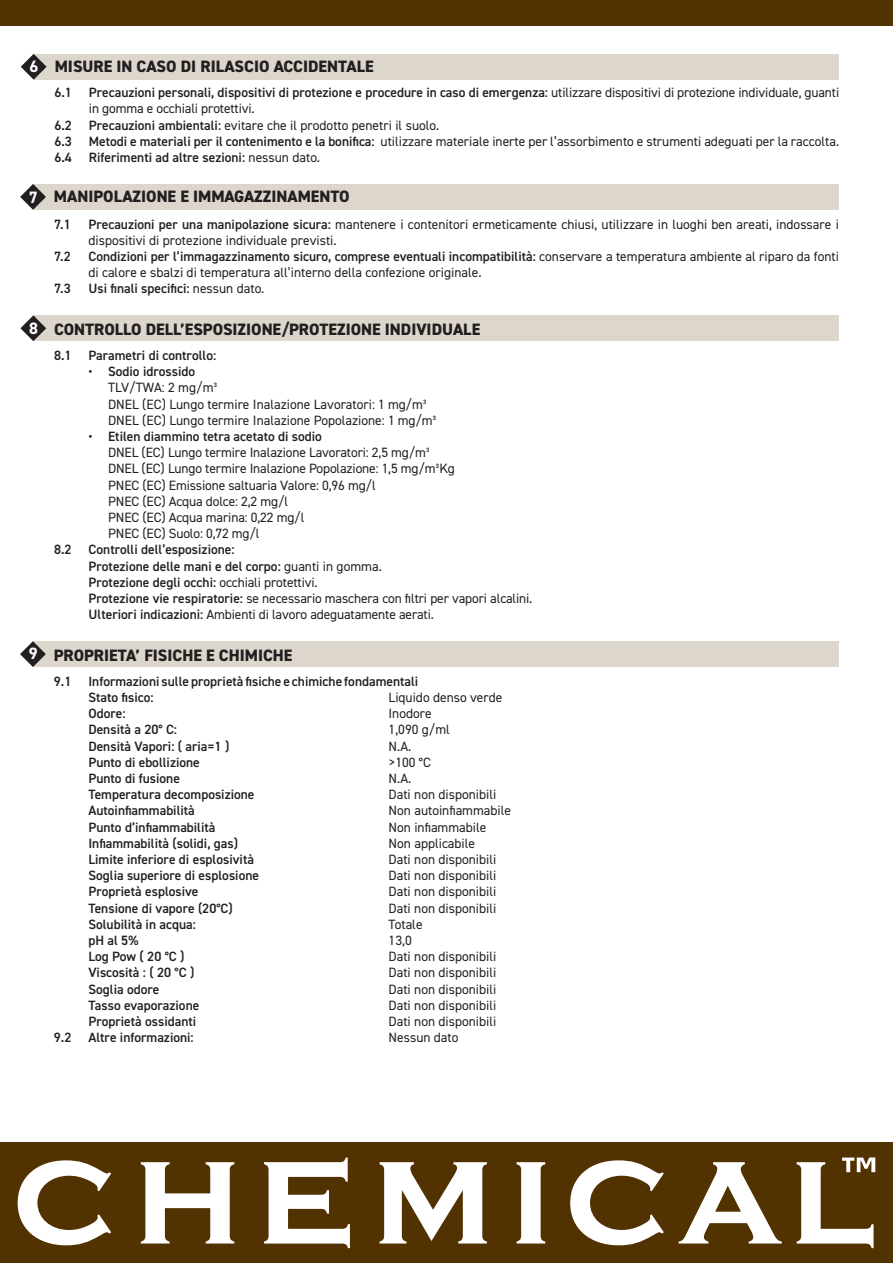
<style>
.page{position:relative;width:893px;height:1263px;background:#fff}
.page>*{position:absolute;margin:0;border:0;box-sizing:border-box;transform-origin:0 0}
.t1{font:800 16.5px "DIN2014";color:#231f20}
.t2{font:700 16.5px "DIN2014";color:#fff}
.t3{font:13.5px/16.2px "DIN2014";color:#231f20}
.t4{font:600 13.5px "DIN2014";color:#231f20}
.s1{font-weight:600}
.s2{font-weight:400}
</style>
<div class="page">
<div style="left:33px;top:184px;width:806px;height:26px;background:#ddd6cd"></div>
<div style="left:33px;top:641px;width:806px;height:26px;background:#ddd6cd"></div>
<div style="left:33px;top:315px;width:806px;height:26px;background:#ddd6cd"></div>
<div style="left:0;top:1143px;width:893px;height:120px;background:#523201"></div>
<svg style="left:873px;top:1157px;width:2px;height:15px"></svg>
<svg style="left:18px;top:1157px;width:855px;height:91px"></svg>
<svg style="left:20px;top:315px;width:26px;height:26px"></svg>
<div style="left:0;top:0;width:893px;height:26px;background:#523201"></div>
<svg style="left:20px;top:641px;width:26px;height:26px"></svg>
<svg style="left:20px;top:184px;width:26px;height:26px"></svg>
<div style="left:34px;top:54px;width:805px;height:26px;background:#ddd6cd"></div>
<svg style="left:21px;top:54px;width:26px;height:26px"></svg>
<p class="t2" style="left:29px;top:55px;width:10px">6</p>
<p class="t1" style="left:55px;top:55px;width:320px">MISURE IN CASO DI RILASCIO ACCIDENTALE</p>
<p class="t4" style="left:54px;top:84px;width:19px">6.1</p>
<p class="t3" style="left:89px;top:84px;width:752px"><span class="s1">Precauzioni personali, dispositivi di protezione e procedure in caso di emergenza:</span> utilizzare dispositivi di protezione individuale, guanti in gomma e occhiali protettivi.</p>
<p class="t4" style="left:54px;top:116px;width:19px">6.2</p>
<p class="t3" style="left:89px;top:117px;width:352px"><span class="s1">Precauzioni ambientali:</span> evitare che il prodotto penetri il suolo.</p>
<p class="t4" style="left:54px;top:132px;width:19px">6.3</p>
<p class="t3" style="left:89px;top:133px;width:752px"><span class="s1">Metodi e materiali per il contenimento e la bonifica:</span> utilizzare materiale inerte per l’assorbimento e strumenti adeguati per la raccolta.</p>
<p class="t4" style="left:54px;top:148px;width:19px">6.4</p>
<p class="t4" style="left:89px;top:148px;width:233px">Riferimenti ad altre sezioni: <span class="s2">nessun dato.</span></p>
<p class="t2" style="left:29px;top:187px;width:10px">7</p>
<p class="t1" style="left:54px;top:185px;width:297px">MANIPOLAZIONE E IMMAGAZZINAMENTO</p>
<p class="t4" style="left:54px;top:215px;width:18px">7.1</p>
<p class="t3" style="left:89px;top:216px;width:752px"><span class="s1">Precauzioni per una manipolazione sicura:</span> mantenere i contenitori ermeticamente chiusi, utilizzare in luoghi ben areati, indossare i dispositivi di protezione individuale previsti.</p>
<p class="t4" style="left:54px;top:247px;width:18px">7.2</p>
<p class="t3" style="left:89px;top:248px;width:752px"><span class="s1">Condizioni per l’immagazzinamento sicuro, comprese eventuali incompatibilità:</span> conservare a temperatura ambiente al riparo da fonti di calore e sbalzi di temperatura all’interno della confezione originale.</p>
<p class="t4" style="left:54px;top:280px;width:18px">7.3</p>
<p class="t4" style="left:89px;top:280px;width:177px">Usi finali specifici: <span class="s2">nessun dato.</span></p>
<p class="t2" style="left:29px;top:317px;width:10px">8</p>
<p class="t1" style="left:54px;top:318px;width:428px">CONTROLLO DELL’ESPOSIZIONE/PROTEZIONE INDIVIDUALE</p>
<p class="t4" style="left:54px;top:346px;width:19px">8.1</p>
<p class="t4" style="left:89px;top:346px;width:129px">Parametri di controllo:</p>
<p class="t4" style="left:89px;top:363px;width:108px">• Sodio idrossido</p>
<p class="t3" style="left:108px;top:379px;width:111px">TLV/TWA: 2 mg/m³</p>
<p class="t3" style="left:108px;top:396px;width:320px">DNEL (EC) Lungo termire Inalazione Lavoratori: 1 mg/m³</p>
<p class="t3" style="left:108px;top:412px;width:330px">DNEL (EC) Lungo termire Inalazione Popolazione: 1 mg/m³</p>
<p class="t4" style="left:89px;top:427px;width:235px">• Etilen diammino tetra acetato di sodio</p>
<p class="t3" style="left:108px;top:444px;width:323px">DNEL (EC) Lungo termire Inalazione Lavoratori: 2,5 mg/m³</p>
<p class="t3" style="left:108px;top:460px;width:348px">DNEL (EC) Lungo termire Inalazione Popolazione: 1,5 mg/m³Kg</p>
<p class="t3" style="left:108px;top:477px;width:269px">PNEC (EC) Emissione saltuaria Valore: 0,96 mg/l</p>
<p class="t3" style="left:108px;top:493px;width:182px">PNEC (EC) Acqua dolce: 2,2 mg/l</p>
<p class="t3" style="left:108px;top:509px;width:198px">PNEC (EC) Acqua marina: 0,22 mg/l</p>
<p class="t3" style="left:108px;top:525px;width:153px">PNEC (EC) Suolo: 0,72 mg/l</p>
<p class="t4" style="left:54px;top:541px;width:19px">8.2</p>
<p class="t4" style="left:89px;top:541px;width:147px">Controlli dell’esposizione:</p>
<p class="t4" style="left:89px;top:557px;width:295px">Protezione delle mani e del corpo: <span class="s2">guanti in gomma.</span></p>
<p class="t4" style="left:89px;top:573px;width:231px">Protezione degli occhi: <span class="s2">occhiali protettivi.</span></p>
<p class="t3" style="left:89px;top:590px;width:445px"><span class="s1">Protezione vie respiratorie:</span> se necessario maschera con filtri per vapori alcalini.</p>
<p class="t3" style="left:89px;top:606px;width:347px"><span class="s1">Ulteriori indicazioni:</span> Ambienti di lavoro adeguatamente aerati.</p>
<p class="t2" style="left:29px;top:643px;width:10px">9</p>
<p class="t1" style="left:54px;top:644px;width:240px">PROPRIETA’ FISICHE E CHIMICHE</p>
<p class="t4" style="left:54px;top:672px;width:19px">9.1</p>
<p class="t4" style="left:88px;top:672px;width:331px">Informazioni sulle proprietà fisiche e chimiche fondamentali</p>
<p class="t4" style="left:88px;top:688px;width:67px">Stato fisico:</p>
<p class="t4" style="left:88px;top:705px;width:39px">Odore:</p>
<p class="t4" style="left:88px;top:721px;width:90px">Densità a 20° C:</p>
<p class="t4" style="left:88px;top:737px;width:142px">Densità Vapori: ( aria=1 )</p>
<p class="t4" style="left:88px;top:753px;width:113px">Punto di ebollizione</p>
<p class="t4" style="left:88px;top:769px;width:93px">Punto di fusione</p>
<p class="t4" style="left:88px;top:786px;width:168px">Temperatura decomposizione</p>
<p class="t4" style="left:88px;top:802px;width:108px">Autoinfiammabilità</p>
<p class="t4" style="left:88px;top:818px;width:129px">Punto d’infiammabilità</p>
<p class="t4" style="left:88px;top:834px;width:151px">Infiammabilità (solidi, gas)</p>
<p class="t4" style="left:88px;top:850px;width:167px">Limite inferiore di esplosività</p>
<p class="t4" style="left:88px;top:867px;width:172px">Soglia superiore di esplosione</p>
<p class="t4" style="left:88px;top:883px;width:112px">Proprietà esplosive</p>
<p class="t4" style="left:88px;top:899px;width:146px">Tensione di vapore (20°C)</p>
<p class="t4" style="left:88px;top:915px;width:109px">Solubilità in acqua:</p>
<p class="t4" style="left:88px;top:931px;width:51px">pH al 5%</p>
<p class="t4" style="left:88px;top:948px;width:98px">Log Pow ( 20 °C )</p>
<p class="t4" style="left:88px;top:964px;width:107px">Viscosità : ( 20 °C )</p>
<p class="t4" style="left:88px;top:980px;width:72px">Soglia odore</p>
<p class="t4" style="left:88px;top:996px;width:112px">Tasso evaporazione</p>
<p class="t4" style="left:88px;top:1012px;width:109px">Proprietà ossidanti</p>
<p class="t4" style="left:54px;top:1029px;width:19px">9.2</p>
<p class="t4" style="left:88px;top:1029px;width:107px">Altre informazioni:</p>
<p class="t3" style="left:389px;top:689px;width:115px">Liquido denso verde</p>
<p class="t3" style="left:389px;top:705px;width:45px">Inodore</p>
<p class="t3" style="left:389px;top:721px;width:63px">1,090 g/ml</p>
<p class="t3" style="left:389px;top:738px;width:24px">N.A.</p>
<p class="t3" style="left:389px;top:754px;width:44px">&gt;100 °C</p>
<p class="t3" style="left:389px;top:770px;width:24px">N.A.</p>
<p class="t3" style="left:389px;top:786px;width:109px">Dati non disponibili</p>
<p class="t3" style="left:389px;top:802px;width:124px">Non autoinfiammabile</p>
<p class="t3" style="left:389px;top:819px;width:99px">Non infiammabile</p>
<p class="t3" style="left:389px;top:835px;width:88px">Non applicabile</p>
<p class="t3" style="left:389px;top:851px;width:109px">Dati non disponibili</p>
<p class="t3" style="left:389px;top:867px;width:109px">Dati non disponibili</p>
<p class="t3" style="left:389px;top:883px;width:109px">Dati non disponibili</p>
<p class="t3" style="left:389px;top:900px;width:109px">Dati non disponibili</p>
<p class="t3" style="left:389px;top:916px;width:36px">Totale</p>
<p class="t3" style="left:389px;top:932px;width:25px">13,0</p>
<p class="t3" style="left:389px;top:948px;width:109px">Dati non disponibili</p>
<p class="t3" style="left:389px;top:964px;width:109px">Dati non disponibili</p>
<p class="t3" style="left:389px;top:981px;width:109px">Dati non disponibili</p>
<p class="t3" style="left:389px;top:997px;width:109px">Dati non disponibili</p>
<p class="t3" style="left:389px;top:1013px;width:109px">Dati non disponibili</p>
<p class="t3" style="left:389px;top:1029px;width:71px">Nessun dato</p>
</div>
